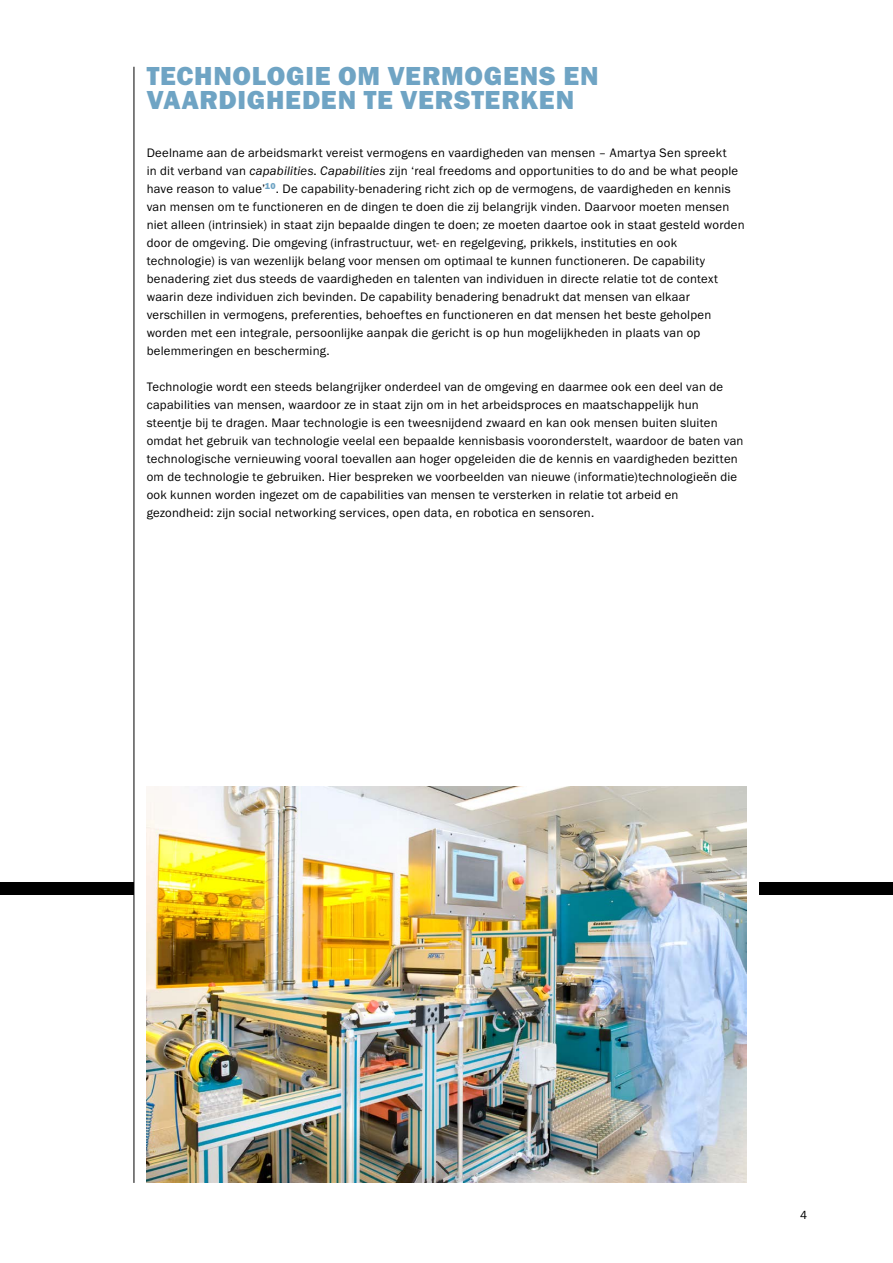
<style>
.page{position:relative;width:893px;height:1263px;background:#fff}
.page>*{position:absolute;margin:0;border:0;box-sizing:border-box;transform-origin:0 0}
.t1{font:27px/24.3px "Franklin Gothic FS Hvy";letter-spacing:.025em;color:#6fa4c4}
.t2{font:12.75px/18px "Franklin Gothic FS";letter-spacing:.015em;color:#000}
.t3{font:12px "Franklin Gothic FS";color:#000}
.s1{font-style:italic}
</style>
<div class="page">
<div style="left:759px;top:882px;width:134px;height:13px;background:#000"></div>
<div style="left:0;top:882px;width:134px;height:13px;background:#000"></div>
<hr style="left:134px;top:67px;width:1px;height:1116px;background:#000">
<img style="left:147px;top:787px;width:599px;height:396px">
<h1 class="t1" style="left:147px;top:64px;width:453px">TECHNOLOGIE OM VERMOGENS EN<br>VAARDIGHEDEN TE VERSTERKEN</h1>
<p class="t2" style="left:147px;top:144px;width:599px">Deelname aan de arbeidsmarkt vereist vermogens en vaardigheden van mensen – Amartya Sen spreekt<br>in dit verband van <span class="s1">capabilities</span>. <span class="s1">Capabilities</span> zijn ‘real freedoms and opportunities to do and be what people have reason to value’<sup>10</sup>. De capability-benadering richt zich op de vermogens, de vaardigheden en kennis van mensen om te functioneren en de dingen te doen die zij belangrijk vinden. Daarvoor moeten mensen niet alleen (intrinsiek) in staat zijn bepaalde dingen te doen; ze moeten daartoe ook in staat gesteld worden door de omgeving. Die omgeving (infrastructuur, wet- en regelgeving, prikkels, instituties en ook technologie) is van wezenlijk belang voor mensen om optimaal te kunnen functioneren. De capability benadering ziet dus steeds de vaardigheden en talenten van individuen in directe relatie tot de context waarin deze individuen zich bevinden. De capability benadering benadrukt dat mensen van elkaar verschillen in vermogens, preferenties, behoeftes en functioneren en dat mensen het beste geholpen worden met een integrale, persoonlijke aanpak die gericht is op hun mogelijkheden in plaats van op belemmeringen en bescherming.</p>
<p class="t2" style="left:147px;top:378px;width:598px">Technologie wordt een steeds belangrijker onderdeel van de omgeving en daarmee ook een deel van de capabilities van mensen, waardoor ze in staat zijn om in het arbeidsproces en maatschappelijk hun steentje bij te dragen. Maar technologie is een tweesnijdend zwaard en kan ook mensen buiten sluiten omdat het gebruik van technologie veelal een bepaalde kennisbasis vooronderstelt, waardoor de baten van technologische vernieuwing vooral toevallen aan hoger opgeleiden die de kennis en vaardigheden bezitten om de technologie te gebruiken. Hier bespreken we voorbeelden van nieuwe (informatie)technologieën die ook kunnen worden ingezet om de capabilities van mensen te versterken in relatie tot arbeid en gezondheid: zijn social networking services, open data, en robotica en sensoren.</p>
<p class="t3" style="left:800px;top:1208px;width:9px">4</p>
</div>
